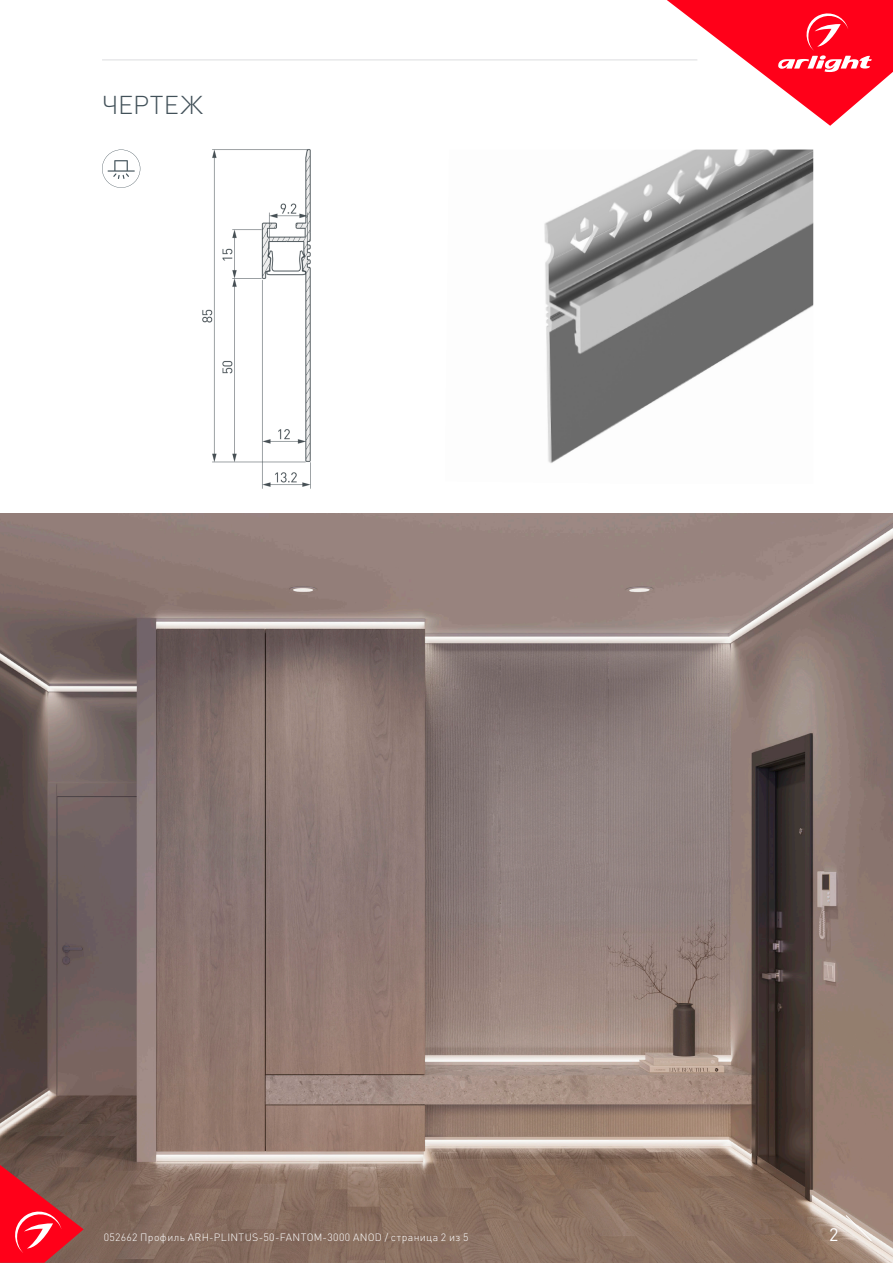
<style>
.page{position:relative;width:893px;height:1263px;background:#fff}
.page>*{position:absolute;margin:0;border:0;box-sizing:border-box;transform-origin:0 0}
.t1{font:300 25.5px "DIN Pro";letter-spacing:.01em;color:#425159}
.t2{font:18px "DIN Pro";color:#fff}
.t3{font:300 10.5px "DIN Pro";letter-spacing:.04em;color:#fff}
</style>
<div class="page">
<img style="left:0;top:513px;width:893px;height:750px">
<svg style="left:0;top:1165px;width:84px;height:98px;background:#c7323b"></svg>
<svg style="left:845px;top:1215px;width:27px;height:26px"></svg>
<svg style="left:667px;top:0;width:226px;height:126px"></svg>
<hr style="left:102px;top:60px;width:595px;height:1px;background:#dcdddf">
<img style="left:544px;top:150px;width:269px;height:313px">
<img style="left:202px;top:149px;width:109px;height:340px">
<svg style="left:102px;top:150px;width:38px;height:38px"></svg>
<p class="t1" style="left:102px;top:87px;width:102px">ЧЕРТЕЖ</p>
<p class="t3" style="left:104px;top:1230px;width:366px">052662 Профиль ARH-PLINTUS-50-FANTOM-3000 ANOD / страница 2 из 5</p>
<p class="t2" style="left:829px;top:1222px;width:11px">2</p>
</div>
